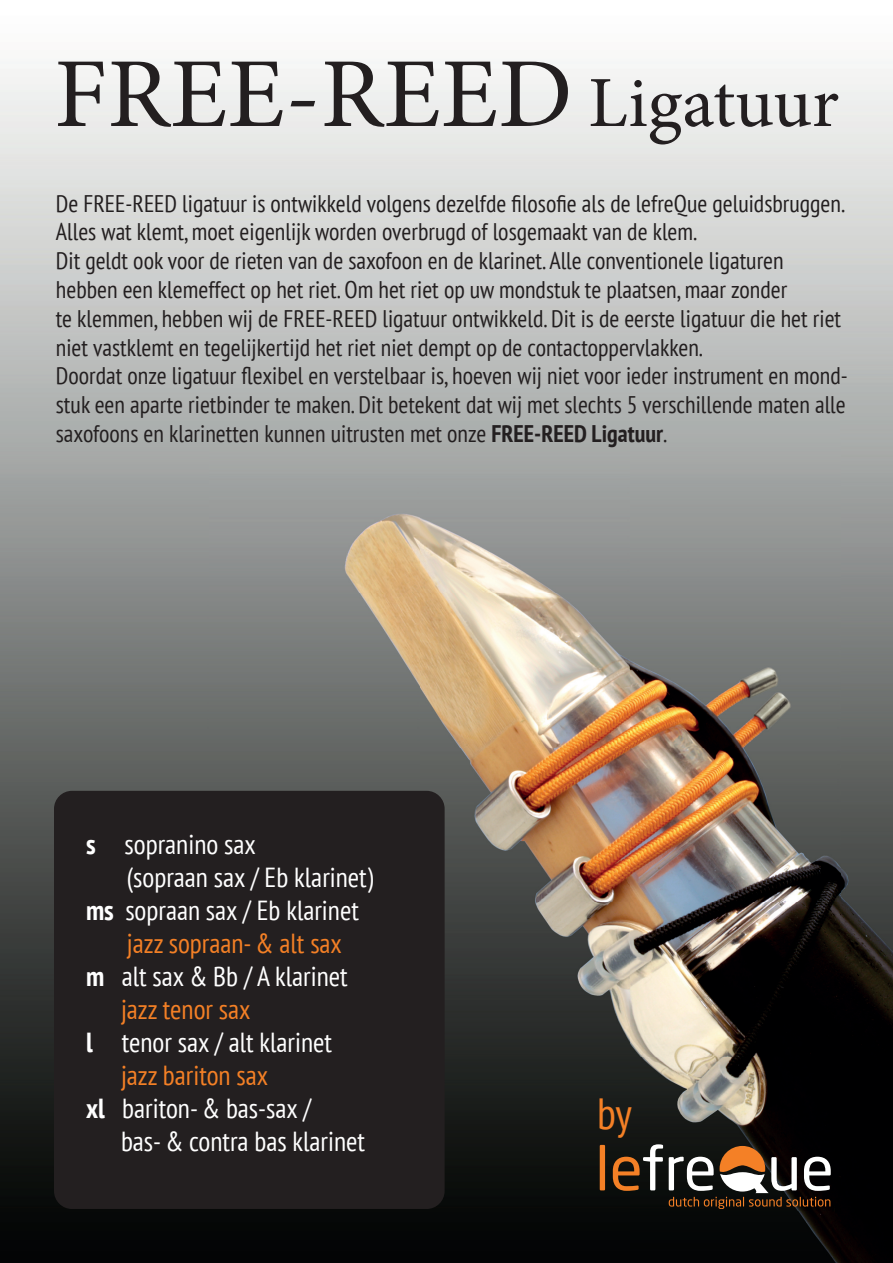
<style>
.page{position:relative;width:893px;height:1263px;background:#fff}
.page>*{position:absolute;margin:0;border:0;box-sizing:border-box;transform-origin:0 0}
.t1{font:99px "Minion Pro";color:#231f20}
.t2{font:condensed 43.5px "PT Sans";color:#f48026}
.t3{font:condensed 27.45px "PT Sans";color:#fff}
.t4{font:condensed 27.45px "PT Sans";color:#f48026}
.t5{font:condensed 24px/28.8px "PT Sans";color:#231f20}
.s1{font-size:72px}
.s2{font-weight:700}
</style>
<div class="page">
<img style="left:0;top:285px;width:893px;height:978px">
<div style="left:54px;top:791px;width:391px;height:418px;background:#231f20;border-radius:18px"></div>
<div style="left:600px;top:1145px;width:5px;height:45px;background:#f48026"></div>
<svg style="left:613px;top:1144px;width:50px;height:47px;background:#5b4734"></svg>
<svg style="left:669px;top:1146px;width:162px;height:63px"></svg>
<h1 class="t1" style="left:54px;top:28px;width:786px">FREE-REED <span class="s1">Ligatuur</span></h1>
<p class="t5" style="left:56px;top:188px;width:793px">De FREE-REED ligatuur is ontwikkeld volgens dezelfde filosofie als de lefreQue geluidsbruggen.<br>Alles wat klemt, moet eigenlijk worden overbrugd of losgemaakt van de klem.<br>Dit geldt ook voor de rieten van de saxofoon en de klarinet. Alle conventionele ligaturen hebben een klemeffect op het riet. Om het riet op uw mondstuk te plaatsen, maar zonder<br>te klemmen, hebben wij de FREE-REED ligatuur ontwikkeld. Dit is de eerste ligatuur die het riet niet vastklemt en tegelijkertijd het riet niet dempt op de contactoppervlakken.<br>Doordat onze ligatuur flexibel en verstelbaar is, hoeven wij niet voor ieder instrument en mond&shy;stuk een aparte rietbinder te maken. Dit betekent dat wij met slechts 5 verschillende maten alle saxofoons en klarinetten kunnen uitrusten met onze <span class="s2">FREE-REED Ligatuur</span>.</p>
<p class="t3" style="left:86px;top:826px;width:171px"><span class="s2">s</span> sopranino sax</p>
<p class="t3" style="left:127px;top:859px;width:248px">(sopraan sax / Eb klarinet)</p>
<p class="t3" style="left:86px;top:892px;width:274px"><span class="s2">ms</span> sopraan sax / Eb klarinet</p>
<p class="t4" style="left:127px;top:925px;width:217px">jazz sopraan- &amp; alt sax</p>
<p class="t3" style="left:86px;top:958px;width:263px"><span class="s2">m</span> alt sax &amp; Bb / A klarinet</p>
<p class="t4" style="left:121px;top:991px;width:131px">jazz tenor sax</p>
<p class="t3" style="left:86px;top:1024px;width:248px"><span class="s2">l</span> tenor sax / alt klarinet</p>
<p class="t4" style="left:121px;top:1057px;width:149px">jazz bariton sax</p>
<p class="t3" style="left:86px;top:1090px;width:227px"><span class="s2">xl</span> bariton- &amp; bas-sax /</p>
<p class="t3" style="left:121px;top:1123px;width:246px">bas- &amp; contra bas klarinet</p>
<h2 class="t2" style="left:597px;top:1086px;width:36px">by</h2>
</div>
